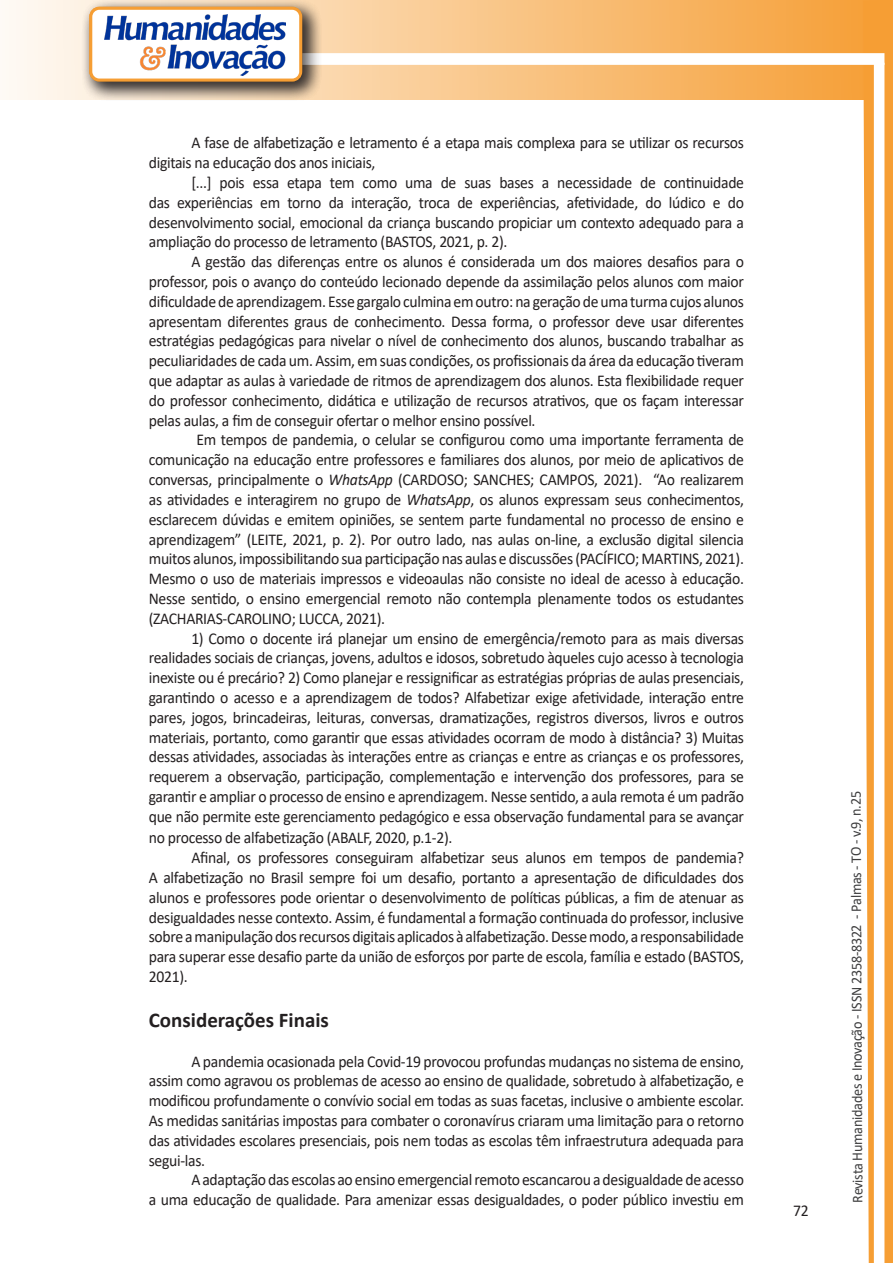
<style>
.page{position:relative;width:893px;height:1263px;background:#fff}
.page>*{position:absolute;margin:0;border:0;box-sizing:border-box;transform-origin:0 0}
.Titulo_2{font:700 21px "Calibri";color:#231f20}
.texto{font:16.5px/19.8px "Calibri";letter-spacing:-.02em;color:#231f20;text-align:justify;scale:.95 1}
.t1{font:15px "Calibri";letter-spacing:-.025em;color:#3e3e3f;scale:.95 1}
.s1{font-style:italic}
</style>
<div class="page">
<svg style="left:5px;top:0;width:858px;height:100px;background:#f9c484"></svg>
<div style="left:302px;top:53px;width:582px;height:12px;background:#fff;border:2px solid #fff"></div>
<svg style="left:863px;top:0;width:30px;height:1263px"></svg>
<div style="left:81px;top:0;width:241px;height:102px;background:#231f20;opacity:.75"></div>
<svg style="left:91px;top:8px;width:210px;height:72px"></svg>
<div style="left:89px;top:7px;width:213px;height:75px;border:3px solid #f69e34;border-radius:9px"></div>
<p class="texto" style="left:149px;top:133px;width:628px;text-indent:43px">A fase de alfabetização e letramento é a etapa mais complexa para se utilizar os recursos digitais na educação dos anos iniciais,</p>
<p class="texto" style="left:149px;top:172px;width:628px;text-indent:43px">[...] pois essa etapa tem como uma de suas bases a necessidade de continuidade das experiências em torno da interação, troca de experiências, afetividade, do lúdico e do desenvolvimento social, emocional da criança buscando propiciar um contexto adequado para a ampliação do processo de letramento (BASTOS, 2021, p. 2).</p>
<p class="texto" style="left:149px;top:251px;width:628px;text-indent:43px">A gestão das diferenças entre os alunos é considerada um dos maiores desafios para o professor, pois o avanço do conteúdo lecionado depende da assimilação pelos alunos com maior dificuldade de aprendizagem. Esse gargalo culmina em outro: na geração de uma turma cujos alunos apresentam diferentes graus de conhecimento. Dessa forma, o professor deve usar diferentes estratégias pedagógicas para nivelar o nível de conhecimento dos alunos, buscando trabalhar as peculiaridades de cada um. Assim, em suas condições, os profissionais da área da educação tiveram que adaptar as aulas à variedade de ritmos de aprendizagem dos alunos. Esta flexibilidade requer do professor conhecimento, didática e utilização de recursos atrativos, que os façam interessar pelas aulas, a fim de conseguir ofertar o melhor ensino possível.</p>
<p class="texto" style="left:149px;top:430px;width:628px;text-indent:48px">Em tempos de pandemia, o celular se configurou como uma importante ferramenta de comunicação na educação entre professores e familiares dos alunos, por meio de aplicativos de conversas, principalmente o <span class="s1">WhatsApp</span> (CARDOSO; SANCHES; CAMPOS, 2021). “Ao realizarem as atividades e interagirem no grupo de <span class="s1">WhatsApp</span>, os alunos expressam seus conhecimentos, esclarecem dúvidas e emitem opiniões, se sentem parte fundamental no processo de ensino e aprendizagem” (LEITE, 2021, p. 2). Por outro lado, nas aulas on-line, a exclusão digital silencia muitos alunos, impossibilitando sua participação nas aulas e discussões (PACÍFICO; MARTINS, 2021).<br>Mesmo o uso de materiais impressos e videoaulas não consiste no ideal de acesso à educação.<br>Nesse sentido, o ensino emergencial remoto não contempla plenamente todos os estudantes (ZACHARIAS-CAROLINO; LUCCA, 2021).</p>
<p class="texto" style="left:149px;top:628px;width:628px;text-indent:43px">1) Como o docente irá planejar um ensino de emergência/remoto para as mais diversas realidades sociais de crianças, jovens, adultos e idosos, sobretudo àqueles cujo acesso à tecnologia inexiste ou é precário? 2) Como planejar e ressignificar as estratégias próprias de aulas presenciais, garantindo o acesso e a aprendizagem de todos? Alfabetizar exige afetividade, interação entre pares, jogos, brincadeiras, leituras, conversas, dramatizações, registros diversos, livros e outros materiais, portanto, como garantir que essas atividades ocorram de modo à distância? 3) Muitas dessas atividades, associadas às interações entre as crianças e entre as crianças e os professores, requerem a observação, participação, complementação e intervenção dos professores, para se garantir e ampliar o processo de ensino e aprendizagem. Nesse sentido, a aula remota é um padrão que não permite este gerenciamento pedagógico e essa observação fundamental para se avançar</p>
<p class="texto" style="left:149px;top:827px;width:321px">no processo de alfabetização (ABALF, 2020, p.1-2).</p>
<p class="texto" style="left:149px;top:847px;width:628px;text-indent:43px">Afinal, os professores conseguiram alfabetizar seus alunos em tempos de pandemia?<br>A alfabetização no Brasil sempre foi um desafio, portanto a apresentação de dificuldades dos alunos e professores pode orientar o desenvolvimento de políticas públicas, a fim de atenuar as desigualdades nesse contexto. Assim, é fundamental a formação continuada do professor, inclusive sobre a manipulação dos recursos digitais aplicados à alfabetização. Desse modo, a responsabilidade para superar esse desafio parte da união de esforços por parte de escola, família e estado (BASTOS, 2021).</p>
<p class="Titulo_2" style="left:149px;top:1005px;width:182px">Considerações Finais</p>
<p class="texto" style="left:149px;top:1051px;width:628px;text-indent:43px">A pandemia ocasionada pela Covid-19 provocou profundas mudanças no sistema de ensino, assim como agravou os problemas de acesso ao ensino de qualidade, sobretudo à alfabetização, e modificou profundamente o convívio social em todas as suas facetas, inclusive o ambiente escolar.<br>As medidas sanitárias impostas para combater o coronavírus criaram uma limitação para o retorno das atividades escolares presenciais, pois nem todas as escolas têm infraestrutura adequada para segui-las.</p>
<p class="texto" style="left:149px;top:1169px;width:628px;text-align:right">A adaptação das escolas ao ensino emergencial remoto escancarou a desigualdade de acesso<br>a uma educação de qualidade. Para amenizar essas desigualdades, o poder público investiu em</p>
<p class="texto" style="left:793px;top:1200px;width:18px">72</p>
<p class="t1" style="left:846px;top:1203px;width:435px;rotate:-90deg">Revista Humanidades e Inovação - ISSN 2358-8322 - Palmas - TO - v.9, n.25</p>
</div>
